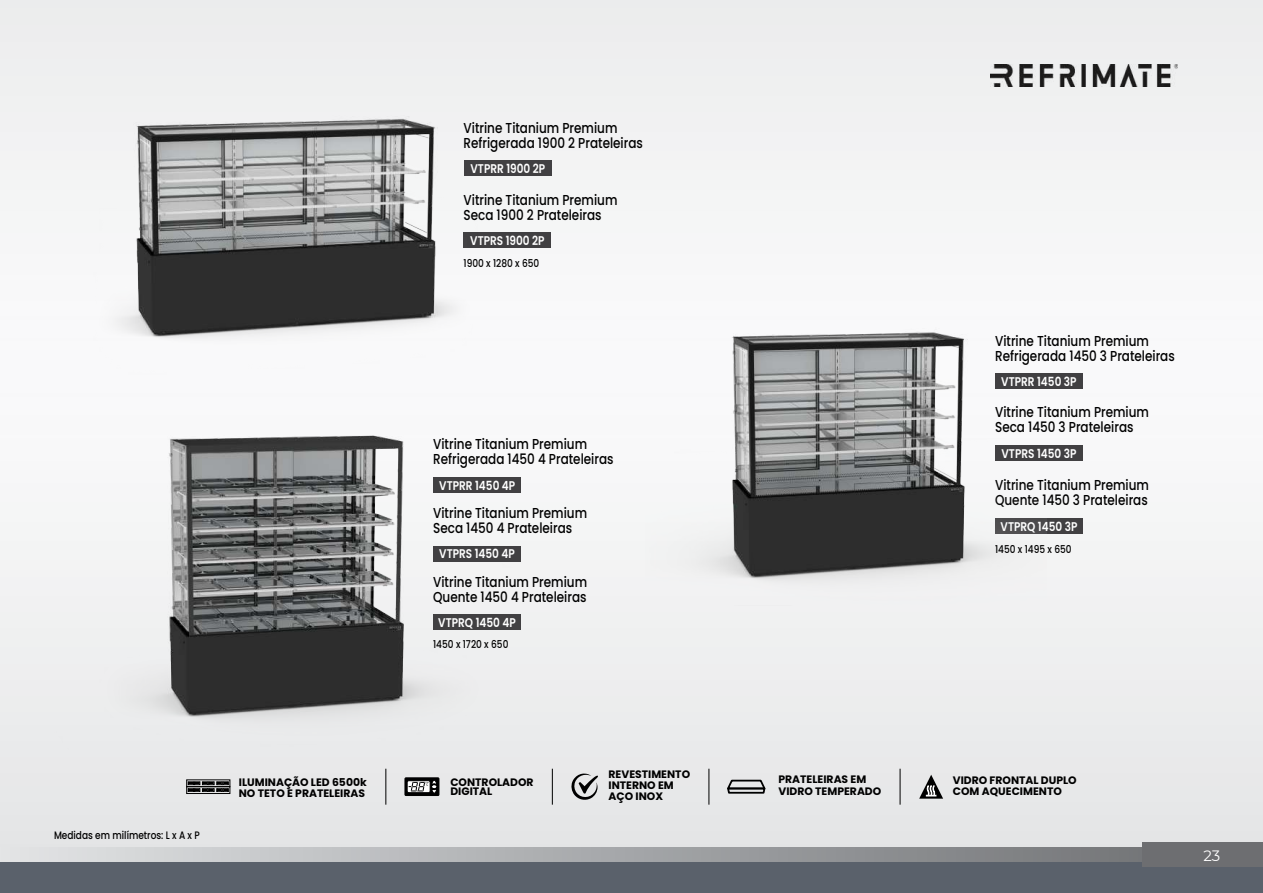
<style>
.page{position:relative;width:1263px;height:893px;background:#fff}
.page>*{position:absolute;margin:0;border:0;box-sizing:border-box;transform-origin:0 0}
.t1{font:15px "Montserrat";color:#fff}
.t2{font:500 14.4px/15px "Poppins";color:#000;scale:.83 1}
.t3{font:600 12.6px "Poppins";color:#fff;scale:.83 1}
.t4{font:700 10.8px/10.6px "Poppins";color:#000}
.t5{font:500 10.8px "Poppins";color:#000;scale:.83 1}
</style>
<div class="page">
<img style="left:0;top:0;width:1263px;height:847px">
<img style="left:991px;top:64px;width:187px;height:22px">
<div style="left:0;top:859px;width:1263px;height:34px;background:#5a616b"></div>
<svg style="left:0;top:847px;width:1142px;height:14px"></svg>
<div style="left:1142px;top:842px;width:121px;height:24px;background:#6d6e71"></div>
<svg style="left:189px;top:782px;width:39px;height:10px"></svg>
<div style="left:187px;top:786px;width:43px;height:8px;border:1px solid #000"></div>
<div style="left:405px;top:778px;width:34px;height:17px;background:#000"></div>
<div style="left:405px;top:778px;width:34px;height:18px;border:1px solid #000"></div>
<div style="left:407px;top:780px;width:23px;height:13px;border:1px solid #000;border-radius:2px"></div>
<svg style="left:408px;top:780px;width:29px;height:13px"></svg>
<svg style="left:570px;top:773px;width:28px;height:28px"></svg>
<hr style="left:385px;top:769px;width:1px;height:36px;background:#000">
<hr style="left:552px;top:769px;width:1px;height:36px;background:#000">
<hr style="left:708px;top:769px;width:1px;height:36px;background:#000">
<hr style="left:900px;top:769px;width:1px;height:36px;background:#000">
<svg style="left:919px;top:767px;width:24px;height:35px"></svg>
<svg style="left:726px;top:779px;width:41px;height:15px"></svg>
<div style="left:463px;top:233px;width:88px;height:15px;background:#414042"></div>
<div style="left:464px;top:161px;width:88px;height:15px;background:#414042"></div>
<div style="left:995px;top:445px;width:88px;height:16px;background:#414042"></div>
<div style="left:995px;top:518px;width:88px;height:16px;background:#414042"></div>
<img style="left:645px;top:293px;width:401px;height:312px">
<div style="left:995px;top:373px;width:88px;height:16px;background:#414042"></div>
<img style="left:81px;top:70px;width:407px;height:305px">
<div style="left:433px;top:477px;width:88px;height:16px;background:#414042"></div>
<img style="left:52px;top:389px;width:464px;height:361px">
<div style="left:433px;top:614px;width:88px;height:16px;background:#414042"></div>
<div style="left:433px;top:546px;width:88px;height:15px;background:#414042"></div>
<p class="t2" style="left:463px;top:120px;width:218px">Vitrine Titanium Premium<br>Refrigerada 1900 2 Prateleiras</p>
<p class="t3" style="left:470px;top:161px;width:92px">VTPRR 1900 2P</p>
<p class="t2" style="left:463px;top:192px;width:187px">Vitrine Titanium Premium<br>Seca 1900 2 Prateleiras</p>
<p class="t3" style="left:470px;top:233px;width:91px">VTPRS 1900 2P</p>
<p class="t5" style="left:463px;top:257px;width:93px">1900 x 1280 x 650</p>
<p class="t2" style="left:433px;top:437px;width:219px">Vitrine Titanium Premium<br>Refrigerada 1450 4 Prateleiras</p>
<p class="t3" style="left:439px;top:478px;width:93px">VTPRR 1450 4P</p>
<p class="t2" style="left:433px;top:506px;width:187px">Vitrine Titanium Premium<br>Seca 1450 4 Prateleiras</p>
<p class="t3" style="left:439px;top:547px;width:93px">VTPRS 1450 4P</p>
<p class="t2" style="left:433px;top:574px;width:187px">Vitrine Titanium Premium<br>Quente 1450 4 Prateleiras</p>
<p class="t3" style="left:438px;top:615px;width:95px">VTPRQ 1450 4P</p>
<p class="t5" style="left:433px;top:638px;width:92px">1450 x 1720 x 650</p>
<p class="t2" style="left:995px;top:333px;width:218px">Vitrine Titanium Premium<br>Refrigerada 1450 3 Prateleiras</p>
<p class="t3" style="left:1001px;top:374px;width:92px">VTPRR 1450 3P</p>
<p class="t2" style="left:995px;top:405px;width:187px">Vitrine Titanium Premium<br>Seca 1450 3 Prateleiras</p>
<p class="t3" style="left:1001px;top:446px;width:92px">VTPRS 1450 3P</p>
<p class="t2" style="left:995px;top:478px;width:187px">Vitrine Titanium Premium<br>Quente 1450 3 Prateleiras</p>
<p class="t3" style="left:1000px;top:519px;width:94px">VTPRQ 1450 3P</p>
<p class="t5" style="left:995px;top:542px;width:94px">1450 x 1495 x 650</p>
<p class="t5" style="left:54px;top:829px;width:177px">Medidas em milímetros: L x A x P</p>
<p class="t4" style="left:239px;top:776px;width:129px;line-height:11.7px">ILUMINAÇÃO LED 6500k<br>NO TETO E PRATELEIRAS</p>
<p class="t4" style="left:450px;top:778px;width:85px;line-height:8.7px">CONTROLADOR<br>DIGITAL</p>
<p class="t4" style="left:609px;top:769px;width:83px">REVESTIMENTO<br>INTERNO EM<br>AÇO INOX</p>
<p class="t4" style="left:953px;top:775px;width:125px;line-height:11.2px">VIDRO FRONTAL DUPLO<br>COM AQUECIMENTO</p>
<p class="t4" style="left:778px;top:774px;width:104px;line-height:11.2px">PRATELEIRAS EM<br>VIDRO TEMPERADO</p>
<p class="t1" style="left:1203px;top:846px;width:18px">23</p>
</div>
